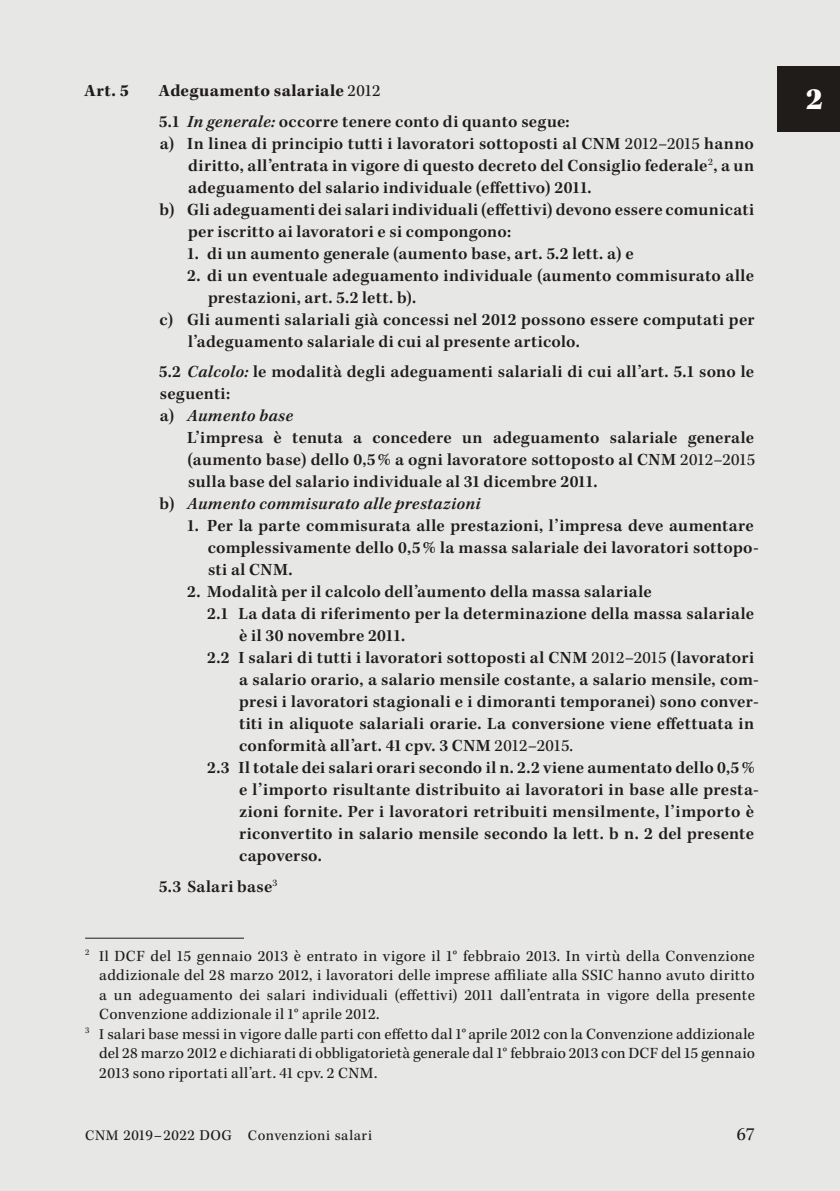
<style>
.page{position:relative;width:840px;height:1191px;background:#fff}
.page>*{position:absolute;margin:0;border:0;box-sizing:border-box;transform-origin:0 0}
.t1{font:900 32px "Kepler Std";color:#fff}
.t2{font:19px "Kepler Std";color:#201c1a}
.t3{font:600 17.6px/22px "Kepler Std";letter-spacing:.02em;color:#201c1a}
.t4{font:italic 600 17.6px "Kepler Std";letter-spacing:.02em;color:#201c1a}
.t5{font:700 17.6px "Kepler Std";color:#201c1a}
.t6{font:16px "Kepler Std";letter-spacing:.02em;color:#201c1a}
.t7{font:15px "Kepler Std";letter-spacing:.04em;color:#201c1a}
.s1{font-weight:700}
.s2{font-weight:400}
.s3{font-style:italic}
.s4{font-style:normal}
.s5{font-size:15.6px}
</style>
<div class="page">
<div style="left:0;top:0;width:839px;height:1191px;background:#e7e7e6"></div>
<hr style="left:85px;top:937px;width:159px;height:1px;background:#201c1a">
<div style="left:777px;top:66px;width:62px;height:65px;background:#201c1a"></div>
<p class="t5" style="left:84px;top:81px;width:46px">Art. 5</p>
<p class="t3" style="left:159px;top:76px;width:412px;line-height:30.6px"><span class="s1">Adeguamento salariale</span> <span class="s2">2012<br></span>5.1 <span class="s3">In generale:</span> occorre tenere conto di quanto segue:</p>
<p class="t3" style="left:160px;top:133px;width:595px">a) In linea di principio tutti i lavoratori sottoposti al CNM <span class="s2">2012–2015</span> hanno</p>
<p class="t3" style="left:188px;top:155px;width:567px">diritto, all’entrata in vigore di questo decreto del Consiglio federale<sup>2</sup>, a un</p>
<p class="t3" style="left:188px;top:177px;width:405px">adeguamento del salario individuale (effettivo) 2011.</p>
<p class="t3" style="left:159px;top:199px;width:595px">b) Gli adeguamenti dei salari individuali (effettivi) devono essere comunicati</p>
<p class="t3" style="left:188px;top:221px;width:324px">per iscritto ai lavoratori e si compongono:</p>
<p class="t3" style="left:187px;top:243px;width:447px">1. di un aumento generale (aumento base, art. 5.2 lett. a) e</p>
<p class="t3" style="left:187px;top:265px;width:567px">2. di un eventuale adeguamento individuale (aumento commisurato alle</p>
<p class="t3" style="left:208px;top:287px;width:210px">prestazioni, art. 5.2 lett. b).</p>
<p class="t3" style="left:159px;top:309px;width:596px">c) Gli aumenti salariali già concessi nel 2012 possono essere computati per</p>
<p class="t3" style="left:188px;top:331px;width:393px">l’adeguamento salariale di cui al presente articolo.</p>
<p class="t3" style="left:159px;top:361px;width:596px">5.2 <span class="s3">Calcolo:</span> le modalità degli adeguamenti salariali di cui all’art. 5.1 sono le seguenti:<br>a) <span class="s3">Aumento base</span></p>
<p class="t3" style="left:187px;top:427px;width:568px">L’impresa è tenuta a concedere un adeguamento salariale generale</p>
<p class="t3" style="left:187px;top:449px;width:568px">(aumento base) dello 0,5% a ogni lavoratore sottoposto al CNM <span class="s2">2012–2015</span></p>
<p class="t3" style="left:188px;top:471px;width:410px">sulla base del salario individuale al 31 dicembre 2011.</p>
<p class="t4" style="left:159px;top:494px;width:322px"><span class="s4">b)</span> Aumento commisurato alle prestazioni</p>
<p class="t3" style="left:208px;top:515px;width:552px;text-indent:-20px">1. Per la parte commisurata alle prestazioni, l’impresa deve aumentare complessivamente dello 0,5% la massa salariale dei lavoratori sottopo&shy;sti al CNM.</p>
<p class="t3" style="left:187px;top:581px;width:465px">2. Modalità per il calcolo dell’aumento della massa salariale</p>
<p class="t3" style="left:207px;top:603px;width:548px">2.1 La data di riferimento per la determinazione della massa salariale</p>
<p class="t3" style="left:239px;top:625px;width:167px">è il 30 novembre 2011.</p>
<p class="t3" style="left:207px;top:647px;width:548px">2.2 I salari di tutti i lavoratori sottoposti al CNM <span class="s2">2012–2015</span> (lavoratori</p>
<p class="t3" style="left:239px;top:669px;width:520px">a salario orario, a salario mensile costante, a salario mensile, com-</p>
<p class="t3" style="left:239px;top:691px;width:520px">presi i lavoratori stagionali e i dimoranti temporanei) sono conver-</p>
<p class="t3" style="left:239px;top:713px;width:516px">titi in aliquote salariali orarie. La conversione viene effettuata in</p>
<p class="t3" style="left:239px;top:735px;width:335px">conformità all’art. 41 cpv. 3 CNM <span class="s2">2012–2015.</span></p>
<p class="t3" style="left:207px;top:757px;width:548px">2.3 Il totale dei salari orari secondo il n. 2.2 viene aumentato dello 0,5%</p>
<p class="t3" style="left:239px;top:779px;width:520px">e l’importo risultante distribuito ai lavoratori in base alle presta-</p>
<p class="t3" style="left:239px;top:801px;width:516px">zioni fornite. Per i lavoratori retribuiti mensilmente, l’importo è</p>
<p class="t3" style="left:239px;top:823px;width:516px">riconvertito in salario mensile secondo la lett. b n. 2 del presente</p>
<p class="t3" style="left:239px;top:845px;width:84px">capoverso.</p>
<p class="t3" style="left:159px;top:876px;width:120px">5.3 Salari base<sup>3</sup></p>
<p class="t6" style="left:85px;top:946px;width:670px"><sup>2</sup> <span class="s5">Il</span> DCF del 15 gennaio 2013 è entrato in vigore il 1° febbraio 2013. In virtù della Convenzione</p>
<p class="t6" style="left:99px;top:966px;width:656px">addizionale del 28 marzo 2012, i lavoratori delle imprese affiliate alla SSIC hanno avuto diritto</p>
<p class="t6" style="left:99px;top:985px;width:656px">a un adeguamento dei salari individuali (effettivi) 2011 dall’entrata in vigore della presente</p>
<p class="t6" style="left:99px;top:1005px;width:281px">Convenzione addizionale il 1° aprile 2012.</p>
<p class="t6" style="left:85px;top:1024px;width:670px"><sup>3</sup> <span class="s5">I</span> salari base messi in vigore dalle parti con effetto dal 1°aprile 2012 con la Convenzione addizionale</p>
<p class="t6" style="left:99px;top:1044px;width:656px">del 28 marzo 2012 e dichiarati di obbligatorietà generale dal 1° febbraio 2013 con DCF del 15 gennaio</p>
<p class="t6" style="left:99px;top:1063px;width:279px">2013 sono riportati all’art. 41 cpv. 2 CNM.</p>
<p class="t7" style="left:85px;top:1126px;width:288px">CNM <span class="s5">2019–2022 DOG</span> Convenzioni salari</p>
<p class="t2" style="left:736px;top:1123px;width:20px">67</p>
<h1 class="t1" style="left:805px;top:81px;width:19px">2</h1>
</div>
